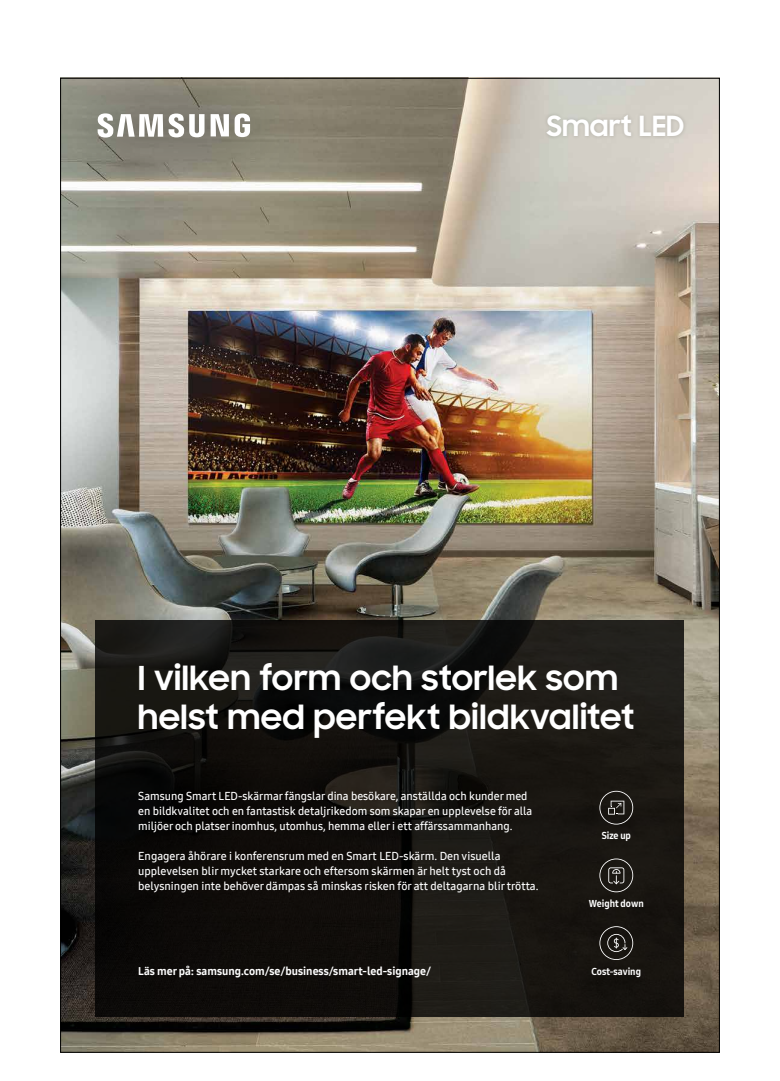
<style>
.page{position:relative;width:780px;height:1081px;background:#fff}
.page>*{position:absolute;margin:0;border:0;box-sizing:border-box;transform-origin:0 0}
.t1{font:700 33px/39.6px "Samsung Sharp Sans";letter-spacing:.015em;color:#fff}
.t2{font:700 27.75px "Samsung Sharp Sans";color:#fff}
.t3{font:11.25px/15px "Samsung One 600";color:#fff}
.t4{font:11.25px "Samsung One 800";color:#fff}
.t5{font:10px "Samsung One 800 C";color:#fff}
</style>
<div class="page">
<img style="left:62px;top:80px;width:655px;height:970px">
<svg style="left:96px;top:620px;width:588px;height:397px;background:#14120f"></svg>
<div style="left:60px;top:78px;width:244px;height:115px;background:#000;opacity:.75"></div>
<svg style="left:98px;top:113px;width:106px;height:25px"></svg>
<svg style="left:210px;top:113px;width:40px;height:24px"></svg>
<div style="left:543px;top:111px;width:144px;height:29px;background:#000;opacity:.15"></div>
<svg style="left:599px;top:858px;width:34px;height:34px"></svg>
<svg style="left:599px;top:926px;width:34px;height:34px"></svg>
<svg style="left:599px;top:791px;width:34px;height:33px"></svg>
<h2 class="t2" style="left:546px;top:106px;width:139px">Smart LED</h2>
<h1 class="t1" style="left:138px;top:656px;width:498px">I vilken form och storlek som helst med perfekt bildkvalitet</h1>
<p class="t3" style="left:138px;top:788px;width:395px">Samsung Smart LED-skärmar fängslar dina besökare, anställda och kunder med en bildkvalitet och en fantastisk detaljrikedom som skapar en upplevelse för alla miljöer och platser inomhus, utomhus, hemma eller i ett affärssammanhang.</p>
<p class="t3" style="left:138px;top:848px;width:402px">Engagera åhörare i konferensrum med en Smart LED-skärm. Den visuella upplevelsen blir mycket starkare och eftersom skärmen är helt tyst och då belysningen inte behöver dämpas så minskas risken för att deltagarna blir trötta.</p>
<p class="t5" style="left:601px;top:829px;width:31px">Size up</p>
<p class="t5" style="left:589px;top:897px;width:56px">Weight down</p>
<p class="t4" style="left:138px;top:963px;width:294px">Läs mer på: samsung.com/se/business/smart-led-signage/</p>
<p class="t5" style="left:591px;top:964px;width:51px">Cost-saving</p>
</div>
